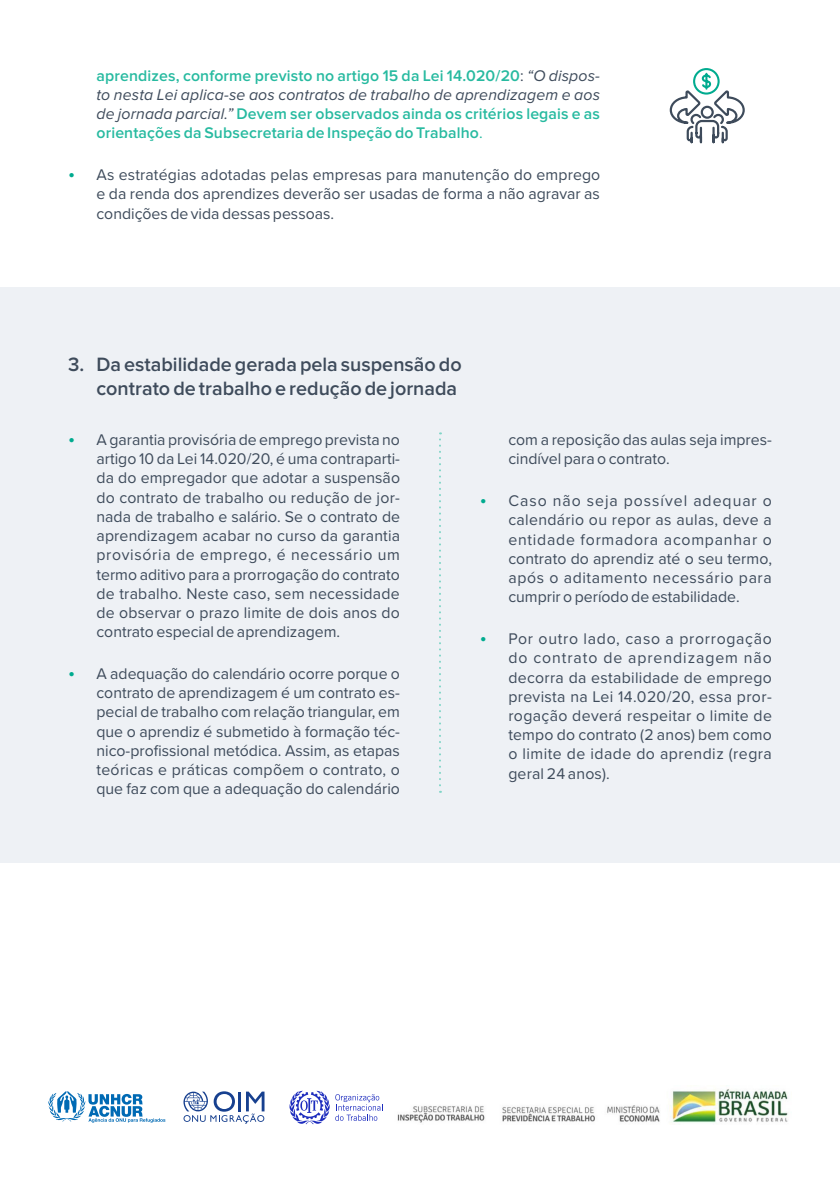
<style>
.page{position:relative;width:840px;height:1191px;background:#fff}
.page>*{position:absolute;margin:0;border:0;box-sizing:border-box;transform-origin:0 0}
.t1{font:600 20px/24px "Proxima Nova";color:#3e4b5b;text-align:right}
.t2{font:16px/19.2px "Proxima Nova";color:#3e4b5b;text-align:justify}
.t3{font:600 16px/19.2px "Proxima Nova";letter-spacing:.01em;color:#27baa0;text-align:justify}
.s1{font-weight:400;color:#3e4b5b}
.s2{font-weight:400;font-style:italic;color:#3e4b5b}
.s3{font-weight:400}
.s4{font-size:20px;color:#00ab8f}
</style>
<div class="page">
<div style="left:0;top:287px;width:839px;height:575px;background:#eef1f5"></div>
<img style="left:397px;top:1089px;width:391px;height:36px">
<svg style="left:48px;top:1091px;width:117px;height:31px"></svg>
<svg style="left:183px;top:1091px;width:81px;height:32px"></svg>
<svg style="left:289px;top:1090px;width:92px;height:34px"></svg>
<svg style="left:439px;top:432px;width:2px;height:361px"></svg>
<svg style="left:669px;top:68px;width:76px;height:76px"></svg>
<p class="t3" style="left:96px;top:66px;width:505px">aprendizes, conforme previsto no artigo 15 da Lei 14.020/20<span class="s1">:</span> <span class="s2">“O dispos&shy;to nesta Lei aplica-se aos contratos de trabalho de aprendizagem e aos de jornada parcial.”</span> Devem ser observados ainda os critérios legais e as orientações da Subsecretaria de Inspeção do Trabalho<span class="s3">.</span></p>
<p class="t2" style="left:96px;top:165px;width:505px;text-indent:-28px"><span class="s4">•</span> As estratégias adotadas pelas empresas para manutenção do emprego e da renda dos aprendizes deverão ser usadas de forma a não agravar as condições de vida dessas pessoas.</p>
<p class="t1" style="left:68px;top:352px;width:395px">3. Da estabilidade gerada pela suspensão do contrato de trabalho e redução de jornada</p>
<p class="t2" style="left:96px;top:429px;width:305px;text-indent:-28px"><span class="s4">•</span> A garantia provisória de emprego prevista no artigo 10 da Lei 14.020/20, é uma contraparti&shy;da do empregador que adotar a suspensão do contrato de trabalho ou redução de jor&shy;nada de trabalho e salário. Se o contrato de aprendizagem acabar no curso da garantia provisória de emprego, é necessário um termo aditivo para a prorrogação do contrato de trabalho. Neste caso, sem necessidade de observar o prazo limite de dois anos do contrato especial de aprendizagem.</p>
<p class="t2" style="left:96px;top:663px;width:305px;text-indent:-28px"><span class="s4">•</span> A adequação do calendário ocorre porque o contrato de aprendizagem é um contrato es&shy;pecial de trabalho com relação triangular, em que o aprendiz é submetido à formação téc&shy;nico-profissional metódica. Assim, as etapas teóricas e práticas compõem o contrato, o que faz com que a adequação do calendário</p>
<p class="t2" style="left:508px;top:429px;width:265px">com a reposição das aulas seja impres&shy;cindível para o contrato.</p>
<p class="t2" style="left:508px;top:490px;width:265px;text-indent:-28px"><span class="s4">•</span> Caso não seja possível adequar o calendário ou repor as aulas, deve a entidade formadora acompanhar o contrato do aprendiz até o seu termo, após o aditamento necessário para cumprir o período de estabilidade.</p>
<p class="t2" style="left:508px;top:628px;width:265px;text-indent:-28px"><span class="s4">•</span> Por outro lado, caso a prorrogação do contrato de aprendizagem não decorra da estabilidade de emprego prevista na Lei 14.020/20, essa pror&shy;rogação deverá respeitar o limite de tempo do contrato (2 anos) bem como o limite de idade do aprendiz (regra geral 24 anos).</p>
</div>
